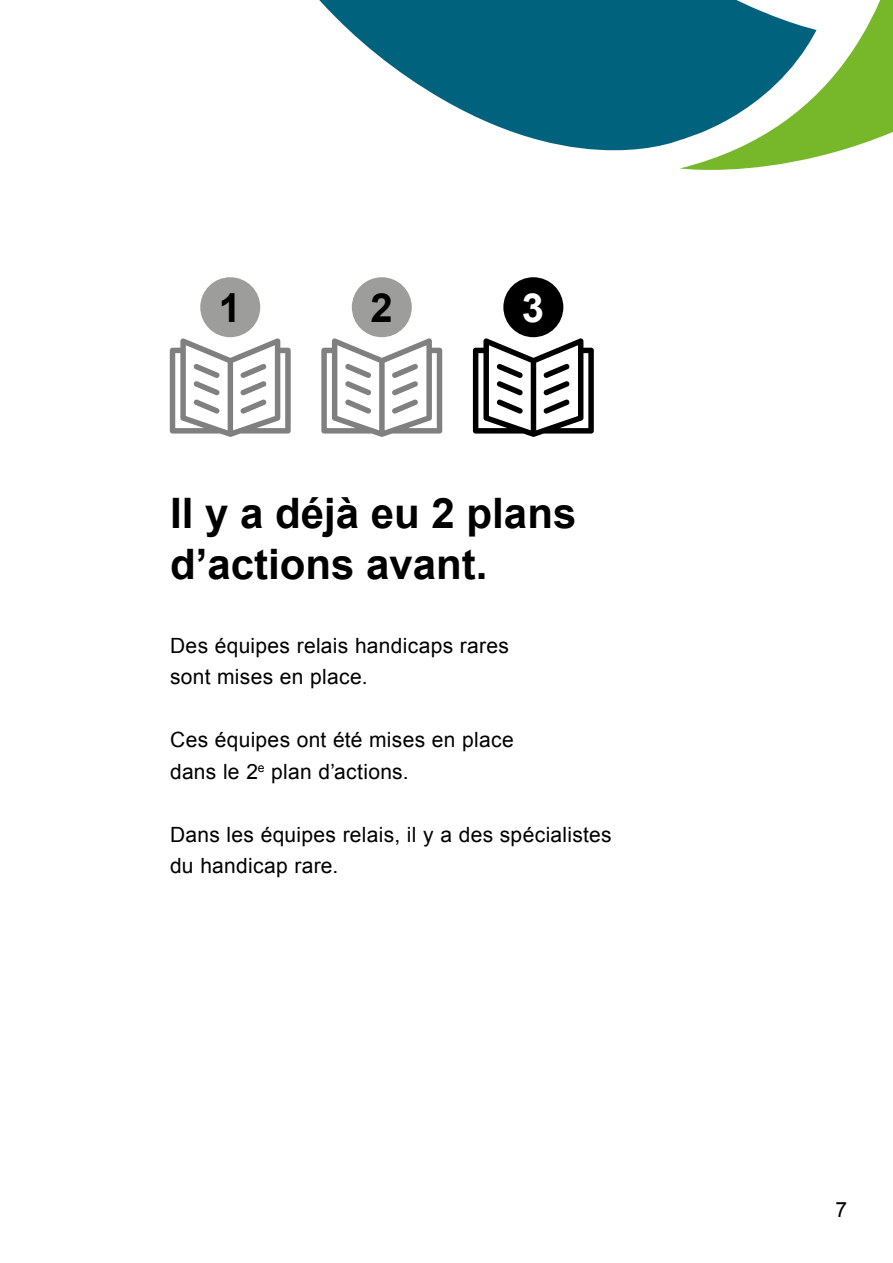
<style>
.page{position:relative;width:893px;height:1263px;background:#fff}
.page>*{position:absolute;margin:0;border:0;box-sizing:border-box;transform-origin:0 0}
.Titre_H1{font:700 42px/50.4px "Arial";color:#000}
.t1{font:700 40.2px "Arial";color:#000}
.t2{font:700 40.2px "Arial";color:#020203}
.t3{font:700 40.2px "Arial";color:#fff}
.Texte_courant{font:21px/31.5px "Arial";letter-spacing:.015em;color:#000}
</style>
<div class="page">
<svg style="left:319px;top:0;width:361px;height:151px;fill:#00627c"></svg>
<svg style="left:680px;top:0;width:213px;height:170px"></svg>
<svg style="left:170px;top:338px;width:121px;height:99px"></svg>
<svg style="left:321px;top:338px;width:121px;height:99px"></svg>
<svg style="left:473px;top:338px;width:121px;height:99px"></svg>
<div style="left:200px;top:277px;width:60px;height:60px;background:#9d9d9c;border-radius:50%"></div>
<div style="left:352px;top:277px;width:60px;height:60px;background:#9d9d9c;border-radius:50%"></div>
<div style="left:503px;top:277px;width:60px;height:60px;background:#000;border-radius:50%"></div>
<h2 class="t1" style="left:219px;top:281px;width:24px">1</h2>
<h2 class="t2" style="left:370px;top:281px;width:24px">2</h2>
<h2 class="t3" style="left:522px;top:281px;width:24px">3</h2>
<h1 class="Titre_H1" style="left:170px;top:489px;width:408px">Il y a déjà eu 2 plans d’actions avant.</h1>
<p class="Texte_courant" style="left:170px;top:630px;width:340px">Des équipes relais handicaps rares sont mises en place.</p>
<p class="Texte_courant" style="left:170px;top:724px;width:345px">Ces équipes ont été mises en place dans le 2<sup>e</sup> plan d’actions.</p>
<p class="Texte_courant" style="left:170px;top:819px;width:443px">Dans les équipes relais, il y a des spécialistes du handicap rare.</p>
<p class="Texte_courant" style="left:836px;top:1194px;width:13px">7</p>
</div>
